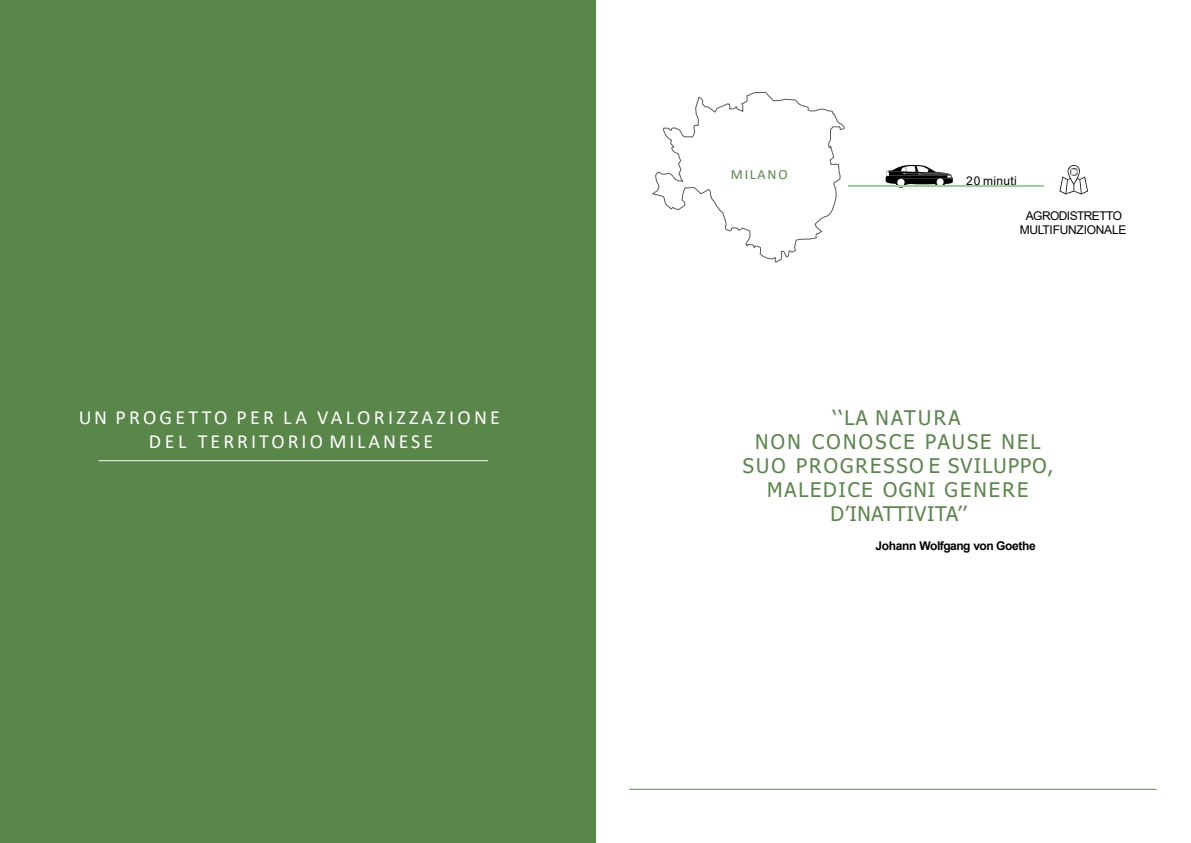
<style>
.page{position:relative;width:1191px;height:843px;background:#fff}
.page>*{position:absolute;margin:0;border:0;box-sizing:border-box;transform-origin:0 0}
.t1{font:20px/24px "Tahoma";letter-spacing:.095em;color:#598649;text-align:center}
.t2{font:20px/24px "Calibri";letter-spacing:.155em;color:#fff;text-align:center}
.t3{font:14px "Calibri";letter-spacing:.13em;color:#598649}
.t4{font:12px/14.4px "Arial";letter-spacing:-.03em;color:#000;text-align:center}
.t5{font:700 12px "Arial";letter-spacing:-.03em;color:#000}
.t6{font:12px "Arial";letter-spacing:.03em;color:#000}
</style>
<div class="page">
<hr style="left:629px;top:788px;width:528px;height:1px;background:#598649">
<div style="left:0;top:0;width:595px;height:842px;background:#598649"></div>
<hr style="left:99px;top:460px;width:389px;height:1px;background:#fff">
<hr style="left:849px;top:185px;width:195px;height:2px;background:#99d097">
<svg style="left:885px;top:165px;width:68px;height:20px"></svg>
<svg style="left:1059px;top:165px;width:29px;height:29px"></svg>
<svg style="left:652px;top:92px;width:192px;height:170px"></svg>
<p class="t3" style="left:731px;top:168px;width:58px">MILANO</p>
<p class="t6" style="left:966px;top:176px;width:52px">20 minuti</p>
<p class="t4" style="left:1020px;top:210px;width:108px">AGRODISTRETTO<br>MULTIFUNZIONALE</p>
<p class="t2" style="left:79px;top:405px;width:423px">UN PROGETTO PER LA VALORIZZAZIONE<br>DEL TERRITORIO MILANESE</p>
<p class="t1" style="left:743px;top:407px;width:312px">‘‘LA NATURA<br>NON CONOSCE PAUSE NEL<br>SUO PROGRESSO E SVILUPPO,<br>MALEDICE OGNI GENERE<br>D’INATTIVITA’’</p>
<p class="t5" style="left:875px;top:541px;width:162px">Johann Wolfgang von Goethe</p>
</div>
